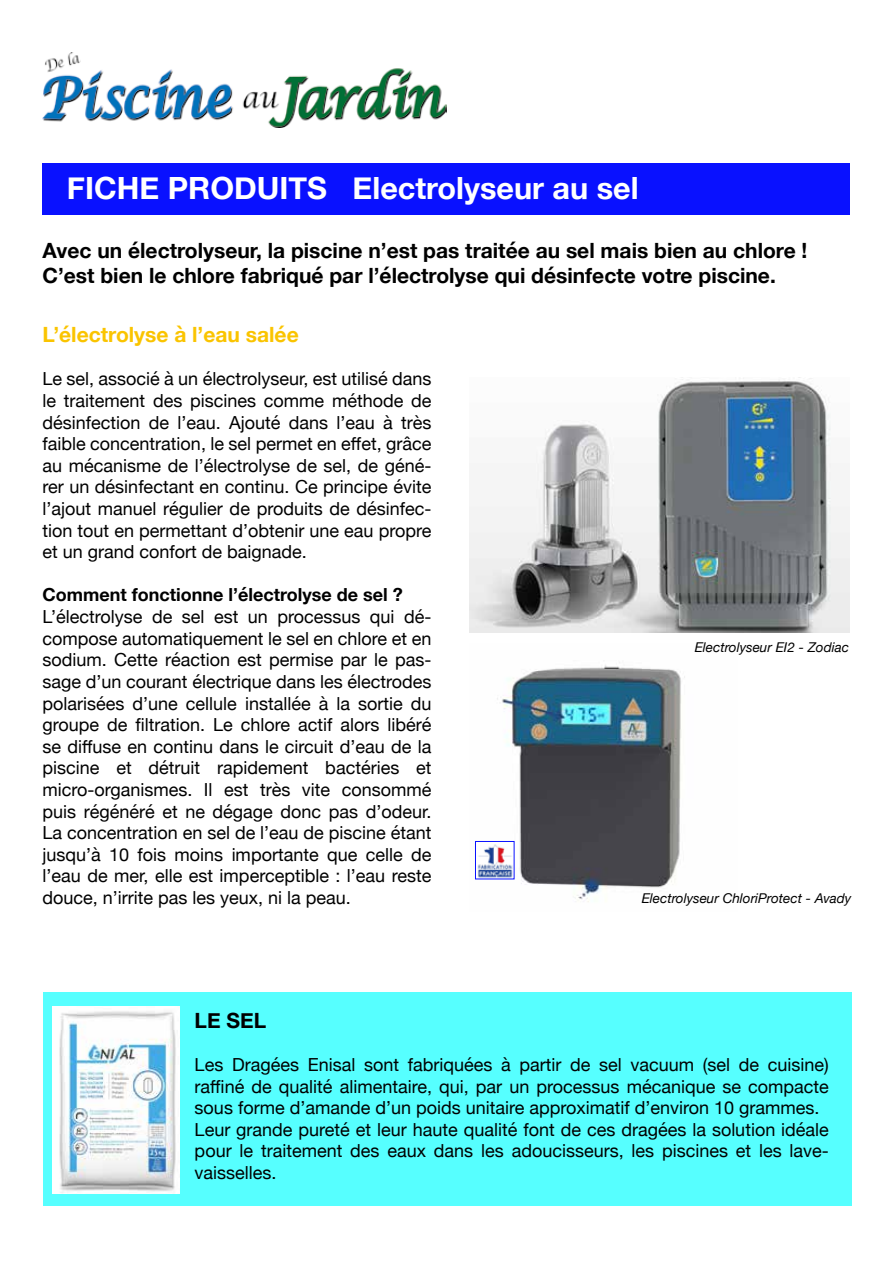
<style>
.page{position:relative;width:893px;height:1263px;background:#fff}
.page>*{position:absolute;margin:0;border:0;box-sizing:border-box;transform-origin:0 0}
.t1{font:700 30.6px "Helvetica Neue";color:#fff}
.t2{font:700 21px/25.2px "Helvetica Neue";color:#000}
.t3{font:700 21px "Helvetica Neue";color:#fac400}
.t4{font:18px/21.6px "Helvetica Neue";color:#000;text-align:justify}
.t5{font:700 18px "Helvetica Neue";color:#000}
.t6{font:italic 13.5px "Helvetica Neue";color:#000}
</style>
<div class="page">
<img style="left:43px;top:52px;width:403px;height:76px">
<div style="left:43px;top:164px;width:807px;height:51px;background:#0911ff"></div>
<img style="left:469px;top:378px;width:380px;height:255px">
<img style="left:475px;top:662px;width:210px;height:240px">
<img style="left:477px;top:843px;width:35px;height:34px">
<div style="left:475px;top:841px;width:39px;height:38px;border:1px solid #0911ff"></div>
<div style="left:43px;top:992px;width:808px;height:213px;background:#56ffff"></div>
<img style="left:53px;top:1006px;width:127px;height:188px">
<h1 class="t1" style="left:67px;top:164px;width:573px">FICHE PRODUITS Electrolyseur au sel</h1>
<p class="t2" style="left:43px;top:239px;width:766px">Avec un électrolyseur, la piscine n’est pas traitée au sel mais bien au chlore !<br>C’est bien le chlore fabriqué par l’électrolyse qui désinfecte votre piscine.</p>
<p class="t3" style="left:43px;top:318px;width:258px">L’électrolyse à l’eau salée</p>
<p class="t4" style="left:43px;top:369px;width:390px">Le sel, associé à un électrolyseur, est utilisé dans le traitement des piscines comme méthode de désinfection de l’eau. Ajouté dans l’eau à très faible concentration, le sel permet en effet, grâce au mécanisme de l’électrolyse de sel, de géné&shy;rer un désinfectant en continu. Ce principe évite l’ajout manuel régulier de produits de désinfec&shy;tion tout en permettant d’obtenir une eau propre et un grand confort de baignade.</p>
<p class="t5" style="left:43px;top:581px;width:362px">Comment fonctionne l’électrolyse de sel ?</p>
<p class="t4" style="left:43px;top:607px;width:390px">L’électrolyse de sel est un processus qui dé&shy;compose automatiquement le sel en chlore et en sodium. Cette réaction est permise par le pas&shy;sage d’un courant électrique dans les électrodes polarisées d’une cellule installée à la sortie du groupe de filtration. Le chlore actif alors libéré se diffuse en continu dans le circuit d’eau de la piscine et détruit rapidement bactéries et micro-organismes. Il est très vite consommé puis régénéré et ne dégage donc pas d’odeur.<br>La concentration en sel de l’eau de piscine étant jusqu’à 10 fois moins importante que celle de l’eau de mer, elle est imperceptible : l’eau reste douce, n’irrite pas les yeux, ni la peau.</p>
<p class="t6" style="left:695px;top:638px;width:156px">Electrolyseur EI2 - Zodiac</p>
<p class="t6" style="left:642px;top:888px;width:211px">Electrolyseur ChloriProtect - Avady</p>
<p class="t2" style="left:195px;top:1008px;width:73px">LE SEL</p>
<p class="t4" style="left:195px;top:1055px;width:636px;text-align:left">Les Dragées Enisal sont fabriquées à partir de sel vacuum (sel de cuisine) raffiné de qualité alimentaire, qui, par un processus mécanique se compacte sous forme d’amande d’un poids unitaire approximatif d’environ 10 grammes.<br>Leur grande pureté et leur haute qualité font de ces dragées la solution idéale pour le traitement des eaux dans les adoucisseurs, les piscines et les lave&shy;vaisselles.</p>
</div>
